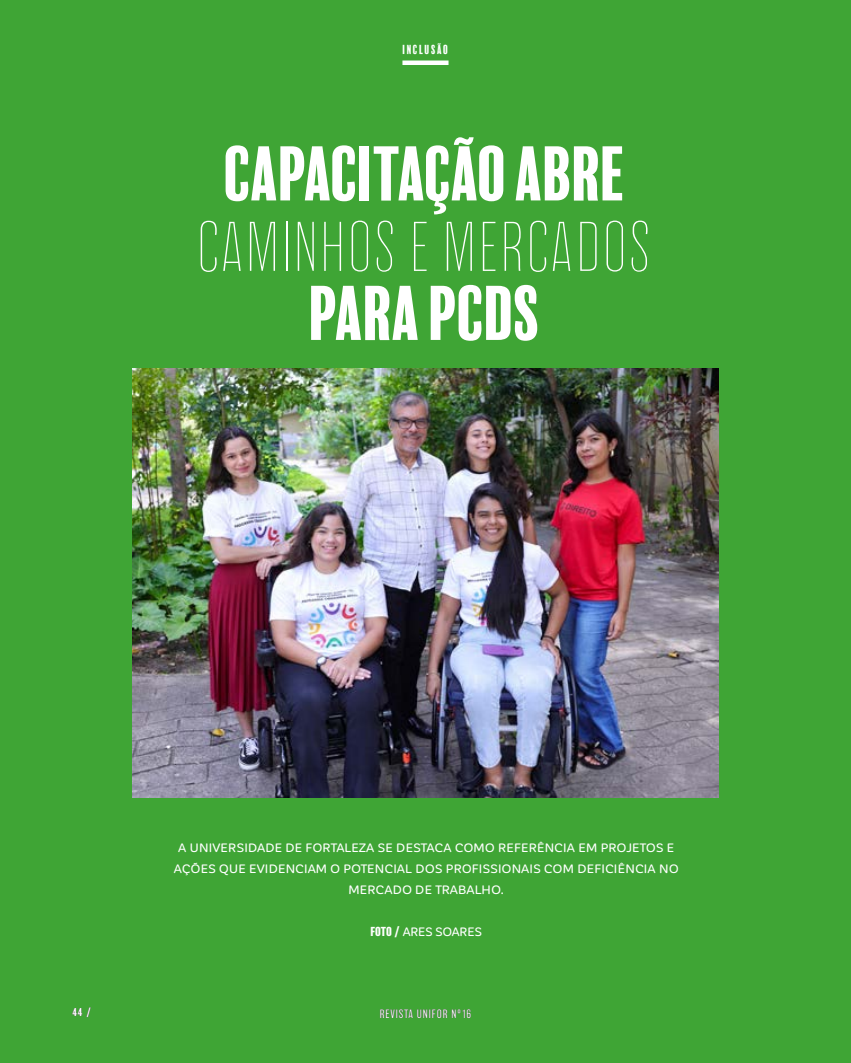
<style>
.page{position:relative;width:851px;height:1063px;background:#fff}
.page>*{position:absolute;margin:0;border:0;box-sizing:border-box;transform-origin:0 0}
.t1{font:72px "Balboa Plus Inline";letter-spacing:-.1em;color:#fff}
.t2{font:70.5px "Balboa Plus Fill";letter-spacing:-.06em;color:#fff}
.t3{font:70.5px "Balboa Plus Fill";letter-spacing:-.06em;color:#fff;scale:1.04 1}
.t4{font:500 12px/21px "Corporative Sans Rd";letter-spacing:.025em;color:#fff;text-align:center}
.t5{font:500 12px "Corporative Sans Rd";letter-spacing:.005em;color:#fff}
.t6{font:12px "Balboa Plus Fill";letter-spacing:.08em;color:#fff}
.t7{font:200 11.25px "Balboa";letter-spacing:.08em;color:#fff}
.t8{font:700 10.5px "Balboa";color:#fff}
.s1{font-family:"Balboa";font-weight:700}
</style>
<div class="page">
<div style="left:0;top:0;width:850px;height:1063px;background:#3fa535"></div>
<img style="left:133px;top:369px;width:585px;height:429px">
<hr style="left:402px;top:61px;width:46px;height:4px;background:#fff">
<p class="t6" style="left:402px;top:43px;width:48px">INCLUSÃO</p>
<h2 class="t2" style="left:224px;top:134px;width:406px">CAPACITAÇÃO ABRE</h2>
<h1 class="t1" style="left:194px;top:208px;width:464px">CAMINHOS E MERCADOS</h1>
<h2 class="t3" style="left:308px;top:274px;width:227px">PARA PCDS</h2>
<p class="t4" style="left:174px;top:837px;width:506px">A UNIVERSIDADE DE FORTALEZA SE DESTACA COMO REFERÊNCIA EM PROJETOS E<br>AÇÕES QUE EVIDENCIAM O POTENCIAL DOS PROFISSIONAIS COM DEFICIÊNCIA NO<br>MERCADO DE TRABALHO.</p>
<p class="t5" style="left:370px;top:925px;width:113px"><span class="s1">FOTO /</span> ARES SOARES</p>
<p class="t8" style="left:72px;top:1006px;width:20px">44 /</p>
<p class="t7" style="left:379px;top:1008px;width:93px">REVISTA UNIFOR Nº16</p>
</div>
